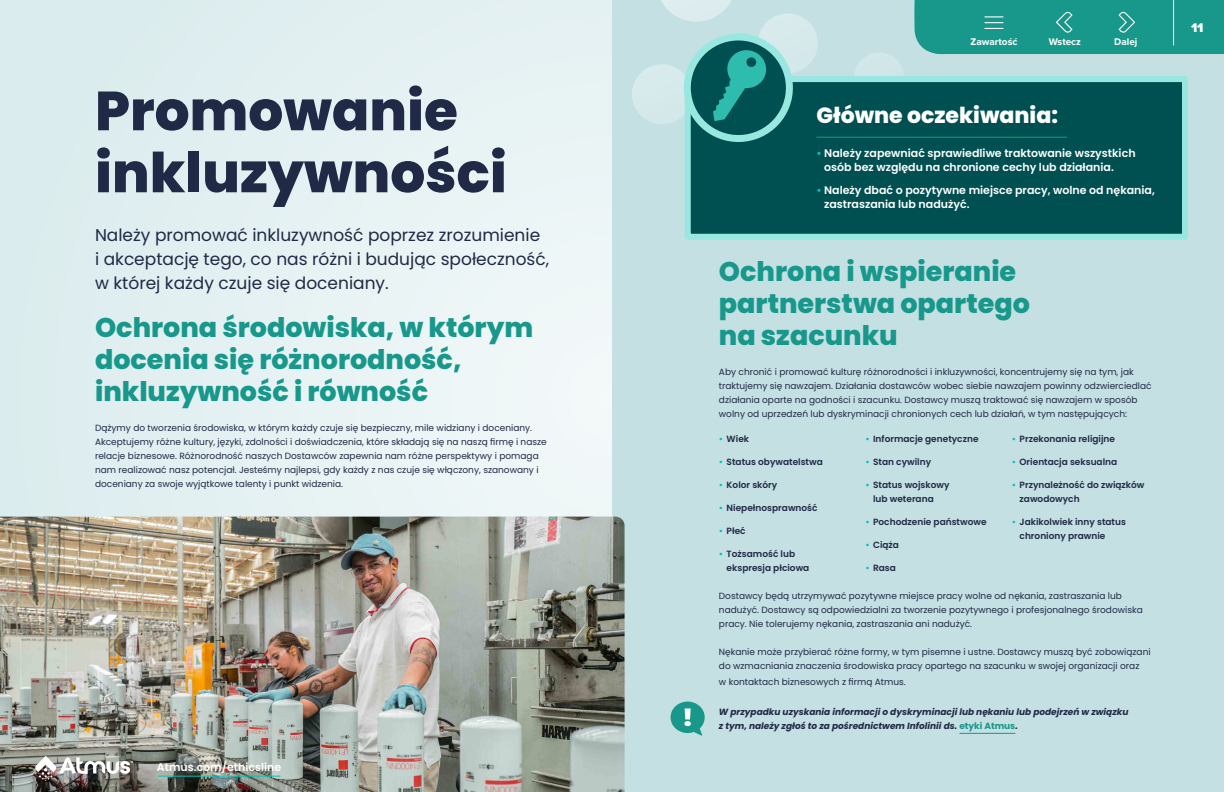
<style>
.page{position:relative;width:1224px;height:792px;background:#e4f1f2}
.page>*{position:absolute;margin:0;border:0;box-sizing:border-box;transform-origin:0 0}
.t1{font:800 55px/62px "Poppins";color:#202945}
.t2{font:800 27px/32px "Poppins";color:#18988b}
.t3{font:800 22px "Poppins";color:#fff}
.t4{font:17px/24px "Poppins";color:#202945}
.t5{font:900 13px "Proxima Nova";color:#fff}
.t6{font:600 11px/14px "Poppins";color:#fff}
.t7{font:900 11px "Proxima Nova";color:#fff}
.t8{font:700 10px "Proxima Nova";color:#fff}
.t9{font:9px/14px "Poppins";color:#202945}
.t10{font:600 9px/14px "Poppins";color:#202945}
.t11{font:italic 700 9px/14px "Poppins";color:#202945}
.s1{color:#00c4b3}
.s2{font-style:normal;color:#18988b}
</style>
<div class="page">
<div style="left:612px;top:0;width:612px;height:792px;background:#c4e0e3"></div>
<div style="left:671px;top:702px;width:34px;height:31px;background:#18988b;border-radius:50%"></div>
<svg style="left:684px;top:708px;width:18px;height:28px"></svg>
<hr style="left:959px;top:733px;width:56px;height:1px;background:#18988b">
<img style="left:0;top:517px;width:625px;height:275px">
<div style="left:685px;top:76px;width:503px;height:164px;background:#004f51;border:6px solid #99e7e1"></div>
<svg style="left:632px;top:0;width:276px;height:180px"></svg>
<hr style="left:816px;top:137px;width:251px;height:1px;background:#18988b">
<hr style="left:157px;top:776px;width:123px;height:1px;background:#00c4b3">
<svg style="left:35px;top:756px;width:97px;height:25px"></svg>
<div style="left:914px;top:0;width:310px;height:54px;background:#18988b"></div>
<h1 class="t1" style="left:95px;top:80px;width:413px">Promowanie inkluzywności</h1>
<p class="t8" style="left:1049px;top:35px;width:34px">Wstecz</p>
<p class="t8" style="left:1114px;top:35px;width:25px">Dalej</p>
<p class="t8" style="left:970px;top:35px;width:48px">Zawartość</p>
<p class="t8" style="left:973px;top:35px;width:43px">Contents</p>
<p class="t8" style="left:1055px;top:35px;width:22px">Next</p>
<p class="t8" style="left:1115px;top:35px;width:24px">B ck</p>
<h3 class="t3" style="left:816px;top:102px;width:243px">Główne oczekiwania:</h3>
<p class="t6" style="left:824px;top:146px;width:313px;text-indent:-8px"><span class="s1">•</span> Należy zapewniać sprawiedliwe traktowanie wszystkich osób bez względu na chronione cechy lub działania.</p>
<p class="t6" style="left:824px;top:183px;width:332px;text-indent:-8px"><span class="s1">•</span> Należy dbać o pozytywne miejsce pracy, wolne od nękania, zastraszania lub nadużyć.</p>
<h3 class="t4" style="left:95px;top:223px;width:456px">Należy promować inkluzywność poprzez zrozumienie<br>i akceptację tego, co nas różni i budując społeczność, w której każdy czuje się doceniany.</h3>
<h2 class="t2" style="left:95px;top:312px;width:440px">Ochrona środowiska, w którym docenia się różnorodność, inkluzywność i równość</h2>
<p class="t9" style="left:95px;top:421px;width:453px">Dążymy do tworzenia środowiska, w którym każdy czuje się bezpieczny, mile widziany i doceniany.<br>Akceptujemy różne kultury, języki, zdolności i doświadczenia, które składają się na naszą firmę i nasze relacje biznesowe. Różnorodność naszych Dostawców zapewnia nam różne perspektywy i pomaga nam realizować nasz potencjał. Jesteśmy najlepsi, gdy każdy z nas czuje się włączony, szanowany i doceniany za swoje wyjątkowe talenty i punkt widzenia.</p>
<p class="t10" style="left:719px;top:432px;width:32px"><span class="s1">•</span> Wiek</p>
<h2 class="t2" style="left:719px;top:256px;width:312px">Ochrona i wspieranie partnerstwa opartego na szacunku</h2>
<p class="t9" style="left:719px;top:365px;width:434px">Aby chronić i promować kulturę różnorodności i inkluzywności, koncentrujemy się na tym, jak traktujemy się nawzajem. Działania dostawców wobec siebie nawzajem powinny odzwierciedlać działania oparte na godności i szacunku. Dostawcy muszą traktować się nawzajem w sposób wolny od uprzedzeń lub dyskryminacji chronionych cech lub działań, w tym następujących:</p>
<p class="t10" style="left:865px;top:432px;width:115px"><span class="s1">•</span> Informacje genetyczne</p>
<p class="t10" style="left:865px;top:455px;width:67px"><span class="s1">•</span> Stan cywilny</p>
<p class="t10" style="left:873px;top:478px;width:78px;text-indent:-8px"><span class="s1">•</span> Status wojskowy lub weterana</p>
<p class="t10" style="left:865px;top:515px;width:123px"><span class="s1">•</span> Pochodzenie państwowe</p>
<p class="t10" style="left:865px;top:538px;width:35px"><span class="s1">•</span> Ciąża</p>
<p class="t10" style="left:865px;top:561px;width:32px"><span class="s1">•</span> Rasa</p>
<p class="t10" style="left:1012px;top:432px;width:105px"><span class="s1">•</span> Przekonania religijne</p>
<p class="t10" style="left:1012px;top:455px;width:107px"><span class="s1">•</span> Orientacja seksualna</p>
<p class="t10" style="left:1020px;top:478px;width:126px;text-indent:-8px"><span class="s1">•</span> Przynależność do związków zawodowych</p>
<p class="t10" style="left:1020px;top:515px;width:108px;text-indent:-8px"><span class="s1">•</span> Jakikolwiek inny status chroniony prawnie</p>
<p class="t10" style="left:719px;top:455px;width:105px"><span class="s1">•</span> Status obywatelstwa</p>
<p class="t10" style="left:719px;top:478px;width:60px"><span class="s1">•</span> Kolor skóry</p>
<p class="t10" style="left:719px;top:501px;width:100px"><span class="s1">•</span> Niepełnosprawność</p>
<p class="t10" style="left:719px;top:524px;width:28px"><span class="s1">•</span> Płeć</p>
<p class="t10" style="left:727px;top:547px;width:84px;text-indent:-8px"><span class="s1">•</span> Tożsamość lub ekspresja płciowa</p>
<p class="t6" style="left:157px;top:760px;width:126px">Atmus.com/ethicsline</p>
<p class="t9" style="left:719px;top:589px;width:425px">Dostawcy będą utrzymywać pozytywne miejsce pracy wolne od nękania, zastraszania lub nadużyć. Dostawcy są odpowiedzialni za tworzenie pozytywnego i profesjonalnego środowiska pracy. Nie tolerujemy nękania, zastraszania ani nadużyć.</p>
<p class="t9" style="left:719px;top:645px;width:433px">Nękanie może przybierać różne formy, w tym pisemne i ustne. Dostawcy muszą być zobowiązani do wzmacniania znaczenia środowiska pracy opartego na szacunku w swojej organizacji oraz</p>
<p class="t9" style="left:719px;top:675px;width:188px">w kontaktach biznesowych z firmą Atmus.</p>
<p class="t11" style="left:719px;top:705px;width:411px">W przypadku uzyskania informacji o dyskryminacji lub nękaniu lub podejrzeń w związku z tym, należy zgłoś to za pośrednictwem Infolinii ds. <span class="s2">etyki Atmus</span>.</p>
<p class="t7" style="left:1199px;top:18px;width:12px">11</p>
<h3 class="t5" style="left:1191px;top:18px;width:14px">11</h3>
</div>
